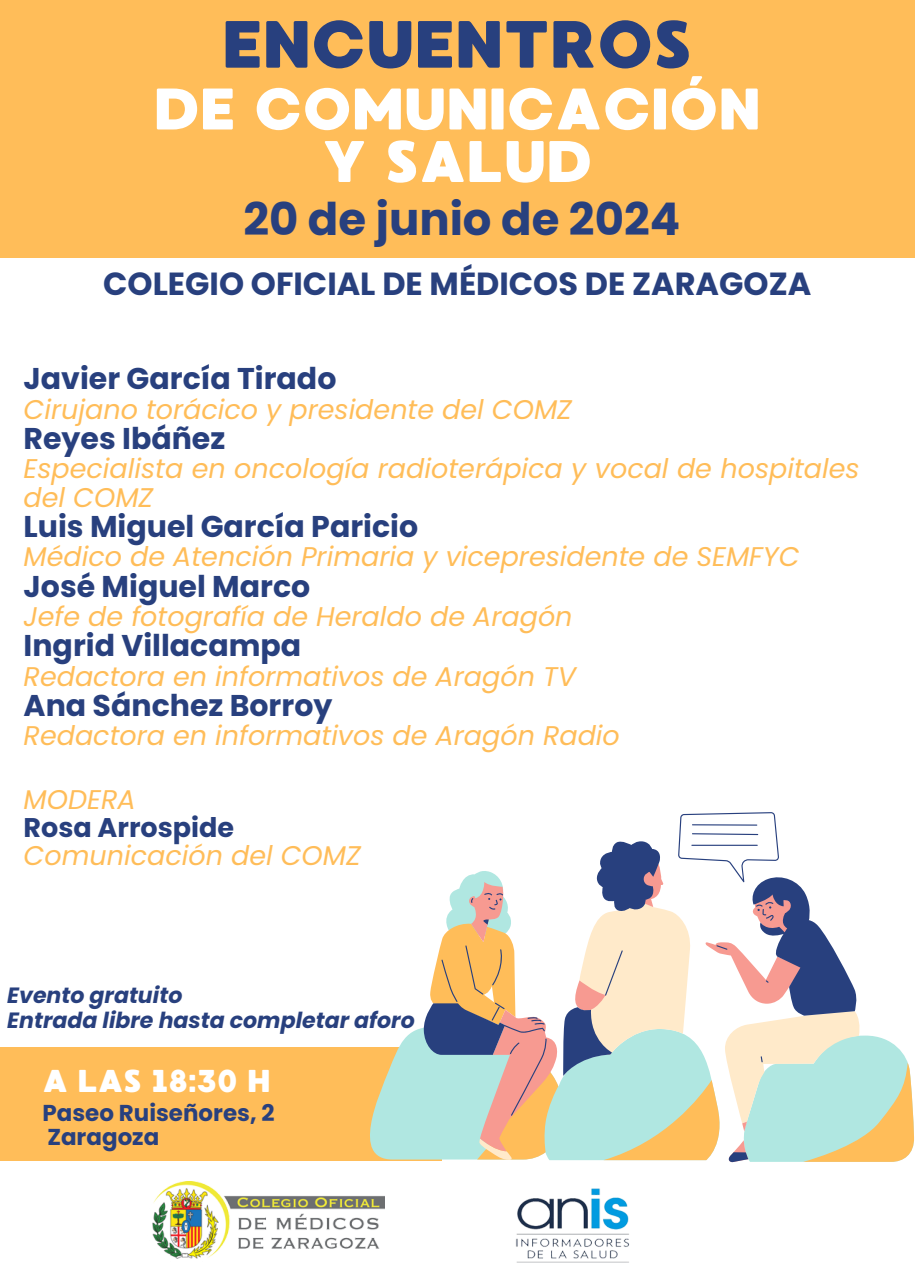
<style>
.page{position:relative;width:915px;height:1264px;background:#fff}
.page>*{position:absolute;margin:0;border:0;box-sizing:border-box;transform-origin:0 0}
.t1{font:66.6px "MADE Waffle Soft";color:#28407e}
.t2{font:58.5px/52.5px "MADE Waffle Soft";color:#fff;text-align:center}
.t3{font:700 45px "Poppins";color:#28407e}
.t4{font:700 31.95px "Poppins";color:#28407e}
.t5{font:31.65px "MADE Waffle Soft";color:#fff}
.t6{font:700 30px "Poppins";color:#28407e}
.t7{font:italic 27px/28.2px "Poppins";color:#ffbd59}
.t8{font:700 22.95px "Poppins";color:#28407e}
.t9{font:italic 700 22.05px "Poppins";color:#28407e}
.s1{font-weight:700;font-style:normal;color:#28407e}
</style>
<div class="page">
<div style="left:0;top:0;width:914px;height:258px;background:#ffbd59"></div>
<div style="left:0;top:1047px;width:441px;height:113px;background:#ffbd59"></div>
<svg style="left:350px;top:1028px;width:73px;height:133px;fill:#b0e7e1"></svg>
<svg style="left:858px;top:1035px;width:56px;height:126px;background:#d6d9b0"></svg>
<svg style="left:423px;top:812px;width:435px;height:350px"></svg>
<img style="left:516px;top:1188px;width:113px;height:74px">
<img style="left:152px;top:1181px;width:233px;height:78px">
<p class="t1" style="left:222px;top:4px;width:471px">ENCUENTROS</p>
<p class="t2" style="left:154px;top:83px;width:608px">DE COMUNICACIÓN<br>Y SALUD</p>
<p class="t3" style="left:243px;top:187px;width:438px">20 de junio de 2024</p>
<h3 class="t4" style="left:103px;top:261px;width:709px">COLEGIO OFICIAL DE MÉDICOS DE ZARAGOZA</h3>
<p class="t6" style="left:24px;top:358px;width:314px">Javier García Tirado</p>
<p class="t7" style="left:24px;top:395px;width:550px">Cirujano torácico y presidente del COMZ</p>
<p class="t6" style="left:24px;top:417px;width:203px">Reyes Ibáñez</p>
<p class="t7" style="left:24px;top:455px;width:837px">Especialista en oncología radioterápica y vocal de hospitales del COMZ</p>
<p class="t6" style="left:24px;top:505px;width:396px">Luis Miguel García Paricio</p>
<p class="t7" style="left:24px;top:542px;width:777px">Médico de Atención Primaria y vicepresidente de SEMFYC</p>
<p class="t6" style="left:24px;top:565px;width:288px">José Miguel Marco</p>
<p class="t7" style="left:24px;top:602px;width:550px">Jefe de fotografía de Heraldo de Aragón</p>
<p class="t6" style="left:24px;top:624px;width:279px">Ingrid Villacampa</p>
<p class="t7" style="left:24px;top:662px;width:554px">Redactora en informativos de Aragón TV</p>
<p class="t6" style="left:24px;top:684px;width:310px">Ana Sánchez Borroy</p>
<p class="t7" style="left:24px;top:721px;width:598px">Redactora en informativos de Aragón Radio</p>
<p class="t7" style="left:24px;top:785px;width:339px">MODERA<br><span class="s1">Rosa Arrospide<br></span>Comunicación del COMZ</p>
<h4 class="t9" style="left:7px;top:980px;width:177px">Evento gratuito</h4>
<p class="t9" style="left:7px;top:1004px;width:409px">Entrada libre hasta completar aforo</p>
<h4 class="t5" style="left:42px;top:1061px;width:229px">A LAS 18:30 H</h4>
<h5 class="t8" style="left:42px;top:1096px;width:233px">Paseo Ruiseñores, 2</h5>
<h5 class="t8" style="left:47px;top:1120px;width:113px">Zaragoza</h5>
</div>
